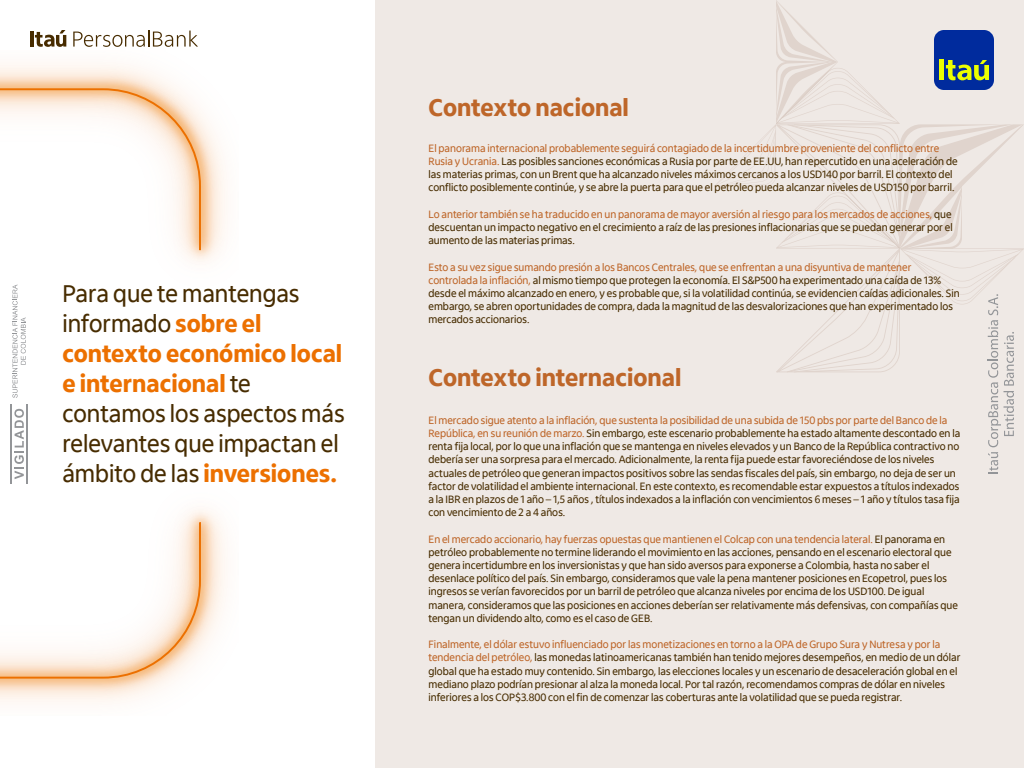
<style>
.page{position:relative;width:1024px;height:768px;background:#fff}
.page>*{position:absolute;margin:0;border:0;box-sizing:border-box;transform-origin:0 0}
.t1{font:25px/30px "Itau Display Pro";color:#472c00}
.t2{font:800 25px "Itau Display Pro";color:#be6629}
.t3{font:11px/13.2px "Itau Display Pro";color:#472c00}
.s1{font-weight:800;color:#ec7000}
.s2{color:#be6629}
</style>
<div class="page">
<div style="left:375px;top:0;width:649px;height:768px;background:#efe9e5"></div>
<hr style="left:30px;top:32px;width:3px;height:15px;background:#472c00">
<svg style="left:35px;top:30px;width:31px;height:17px"></svg>
<svg style="left:73px;top:31px;width:125px;height:16px"></svg>
<svg style="left:714px;top:0;width:310px;height:474px"></svg>
<img style="left:0;top:65px;width:225px;height:637px">
<svg style="left:0;top:88px;width:201px;height:591px"></svg>
<h1 class="t1" style="left:62px;top:279px;width:284px">Para que te mantengas informado <span class="s1">sobre el contexto económico local e internacional</span> te contamos los aspectos más relevantes que impactan el ámbito de las <span class="s1">inversiones.</span></h1>
<h1 class="t2" style="left:429px;top:93px;width:202px">Contexto nacional</h1>
<p class="t3" style="left:429px;top:142px;width:531px"><span class="s2">El panorama internacional probablemente seguirá contagiado de la incertidumbre proveniente del conflicto entre Rusia y Ucrania.</span> Las posibles sanciones económicas a Rusia por parte de EE.UU, han repercutido en una aceleración de las materias primas, con un Brent que ha alcanzado niveles máximos cercanos a los USD140 por barril. El contexto del conflicto posiblemente continúe, y se abre la puerta para que el petróleo pueda alcanzar niveles de USD150 por barril.</p>
<p class="t3" style="left:429px;top:208px;width:526px;text-align:justify"><span class="s2">Lo anterior también se ha traducido en un panorama de mayor aversión al riesgo para los mercados de acciones,</span> que descuentan un impacto negativo en el crecimiento a raíz de las presiones inflacionarias que se puedan generar por el aumento de las materias primas.</p>
<p class="t3" style="left:429px;top:260px;width:533px"><span class="s2">Esto a su vez sigue sumando presión a los Bancos Centrales, que se enfrentan a una disyuntiva de mantener controlada la inflación,</span> al mismo tiempo que protegen la economía. El S&amp;P500 ha experimentado una caída de 13% desde el máximo alcanzado en enero, y es probable que, si la volatilidad continúa, se evidencien caídas adicionales. Sin embargo, se abren oportunidades de compra, dada la magnitud de las desvalorizaciones que han experimentado los mercados accionarios.</p>
<h1 class="t2" style="left:429px;top:363px;width:254px">Contexto internacional</h1>
<p class="t3" style="left:429px;top:414px;width:533px"><span class="s2">El mercado sigue atento a la inflación, que sustenta la posibilidad de una subida de 150 pbs por parte del Banco de la República, en su reunión de marzo.</span> Sin embargo, este escenario probablemente ha estado altamente descontado en la renta fija local, por lo que una inflación que se mantenga en niveles elevados y un Banco de la República contractivo no debería ser una sorpresa para el mercado. Adicionalmente, la renta fija puede estar favoreciéndose de los niveles actuales de petróleo que generan impactos positivos sobre las sendas fiscales del país, sin embargo, no deja de ser un factor de volatilidad el ambiente internacional. En este contexto, es recomendable estar expuestos a títulos indexados a la IBR en plazos de 1 año – 1,5 años , títulos indexados a la inflación con vencimientos 6 meses – 1 año y títulos tasa fija con vencimiento de 2 a 4 años.</p>
<p class="t3" style="left:429px;top:532px;width:531px"><span class="s2">En el mercado accionario, hay fuerzas opuestas que mantienen el Colcap con una tendencia lateral.</span> El panorama en petróleo probablemente no termine liderando el movimiento en las acciones, pensando en el escenario electoral que genera incertidumbre en los inversionistas y que han sido aversos para exponerse a Colombia, hasta no saber el desenlace político del país. Sin embargo, consideramos que vale la pena mantener posiciones en Ecopetrol, pues los ingresos se verían favorecidos por un barril de petróleo que alcanza niveles por encima de los USD100. De igual manera, consideramos que las posiciones en acciones deberían ser relativamente más defensivas, con compañías que tengan un dividendo alto, como es el caso de GEB.</p>
<p class="t3" style="left:429px;top:638px;width:534px"><span class="s2">Finalmente, el dólar estuvo influenciado por las monetizaciones en torno a la OPA de Grupo Sura y Nutresa y por la tendencia del petróleo,</span> las monedas latinoamericanas también han tenido mejores desempeños, en medio de un dólar global que ha estado muy contenido. Sin embargo, las elecciones locales y un escenario de desaceleración global en el mediano plazo podrían presionar al alza la moneda local. Por tal razón, recomendamos compras de dólar en niveles inferiores a los COP$3.800 con el fin de comenzar las coberturas ante la volatilidad que se pueda registrar.</p>
</div>
